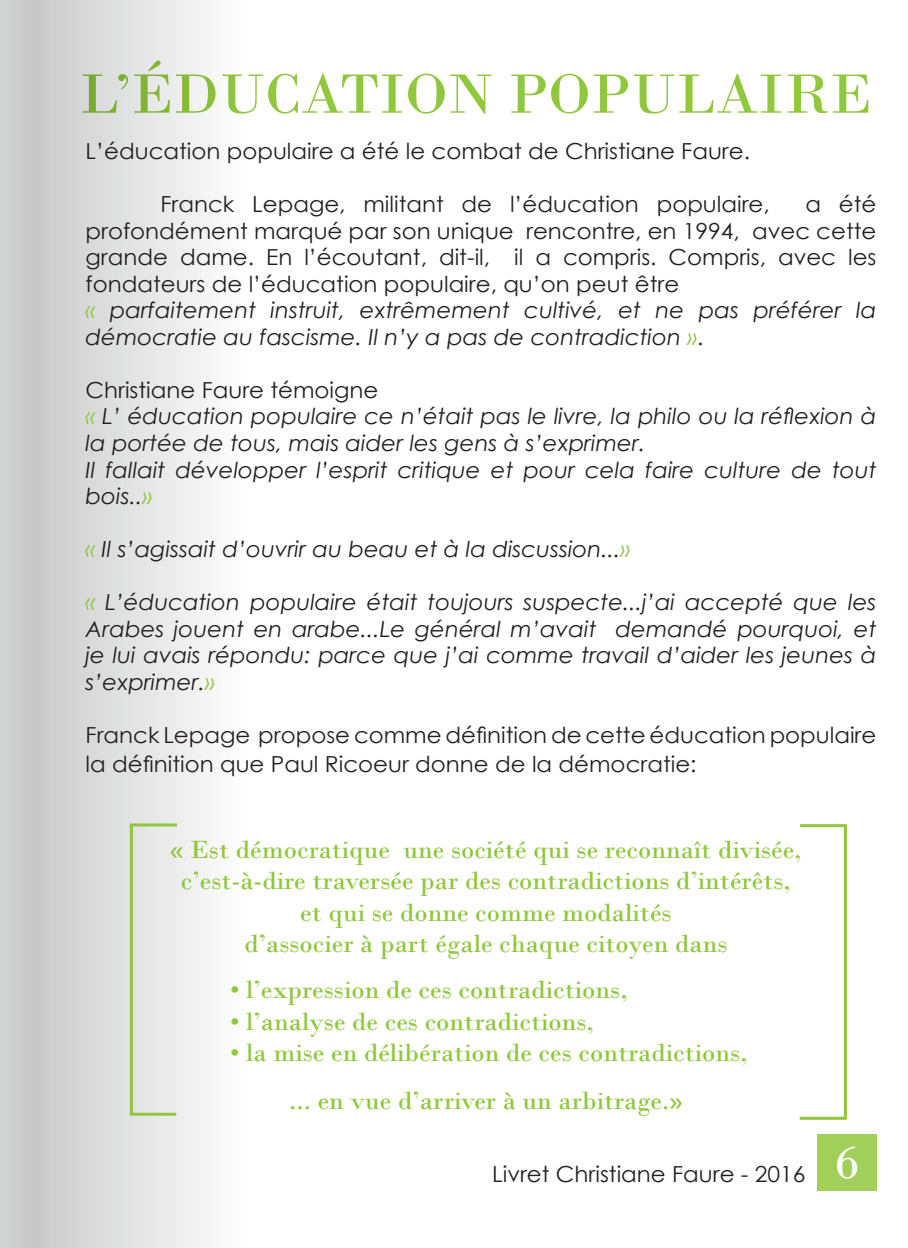
<style>
.page{position:relative;width:908px;height:1248px;background:#fff}
.page>*{position:absolute;margin:0;border:0;box-sizing:border-box;transform-origin:0 0}
.t1{font:58.2px "Bodoni";color:#90c73d;scale:1.04 1}
.t2{font:26.2px/31.4px "Bodoni";color:#90c73d;text-align:center;scale:1.04 1}
.t3{font:22.2px/26.6px "Century Gothic";color:#231f20;scale:1.04 1}
.t4{font:italic 22.2px/26.6px "Century Gothic";color:#231f20;scale:1.04 1}
.s1{font-style:italic;color:#8ec743}
.s2{font-style:italic}
.s3{font-style:normal}
.s4{color:#8ec743}
</style>
<div class="page">
<div style="left:817px;top:1133px;width:59px;height:57px;background:#a0cf5a"></div>
<svg style="left:0;top:0;width:206px;height:1247px;background:#dbdbdc"></svg>
<svg style="left:128px;top:821px;width:52px;height:296px;background:#e0e5db"></svg>
<div style="left:797px;top:824px;width:49px;height:295px;border:3px solid #90c73d"></div>
<h1 class="t1" style="left:80px;top:59px;width:762px">L’ÉDUCATION POPULAIRE</h1>
<p class="t3" style="left:85px;top:137px;width:640px">L’éducation populaire a été le combat de Christiane Faure.</p>
<p class="t3" style="left:160px;top:190px;width:587px">Franck Lepage, militant de l’éducation populaire,</p>
<p class="t3" style="left:85px;top:190px;width:761px;text-indent:719px">a été profondément marqué par son unique rencontre, en 1994, avec cette grande dame. En l’écoutant, dit-il, il a compris. Compris, avec les fondateurs de l’éducation populaire, qu’on peut être<br><span class="s1">«</span> <span class="s2">parfaitement instruit, extrêmement cultivé, et ne pas préférer la démocratie au fascisme. Il n’y a pas de contradiction</span> <span class="s1">»</span>.</p>
<p class="t4" style="left:85px;top:376px;width:761px"><span class="s3">Christiane Faure témoigne<br></span><span class="s4">«</span> L’ éducation populaire ce n’était pas le livre, la philo ou la réflexion à la portée de tous, mais aider les gens à s’exprimer.<br>Il fallait développer l’esprit critique et pour cela faire culture de tout bois..<span class="s4">»</span></p>
<p class="t4" style="left:85px;top:535px;width:525px"><span class="s4">«</span> Il s’agissait d’ouvrir au beau et à la discussion...<span class="s4">»</span></p>
<p class="t4" style="left:85px;top:588px;width:761px;text-align:justify"><span class="s4">«</span> L’éducation populaire était toujours suspecte...j’ai accepté que les Arabes jouent en arabe...Le général m’avait demandé pourquoi, et je lui avais répondu: parce que j’ai comme travail d’aider les jeunes à s’exprimer.<span class="s4">»</span></p>
<p class="t3" style="left:85px;top:720px;width:761px;line-height:29px">Franck Lepage propose comme définition de cette éducation populaire la définition que Paul Ricoeur donne de la démocratie:</p>
<p class="t2" style="left:170px;top:833px;width:608px">« Est démocratique une société qui se reconnaît divisée, c’est-à-dire traversée par des contradictions d’intérêts, et qui se donne comme modalités<br>d’associer à part égale chaque citoyen dans</p>
<p class="t2" style="left:230px;top:974px;width:383px">• l’expression de ces contradictions,</p>
<p class="t2" style="left:230px;top:1005px;width:351px">• l’analyse de ces contradictions,</p>
<p class="t2" style="left:230px;top:1036px;width:499px">• la mise en délibération de ces contradictions,</p>
<p class="t2" style="left:289px;top:1084px;width:380px">... en vue d’arriver à un arbitrage.»</p>
<p class="t3" style="left:492px;top:1160px;width:354px">Livret Christiane Faure - 2016 <sup>6</sup></p>
</div>
